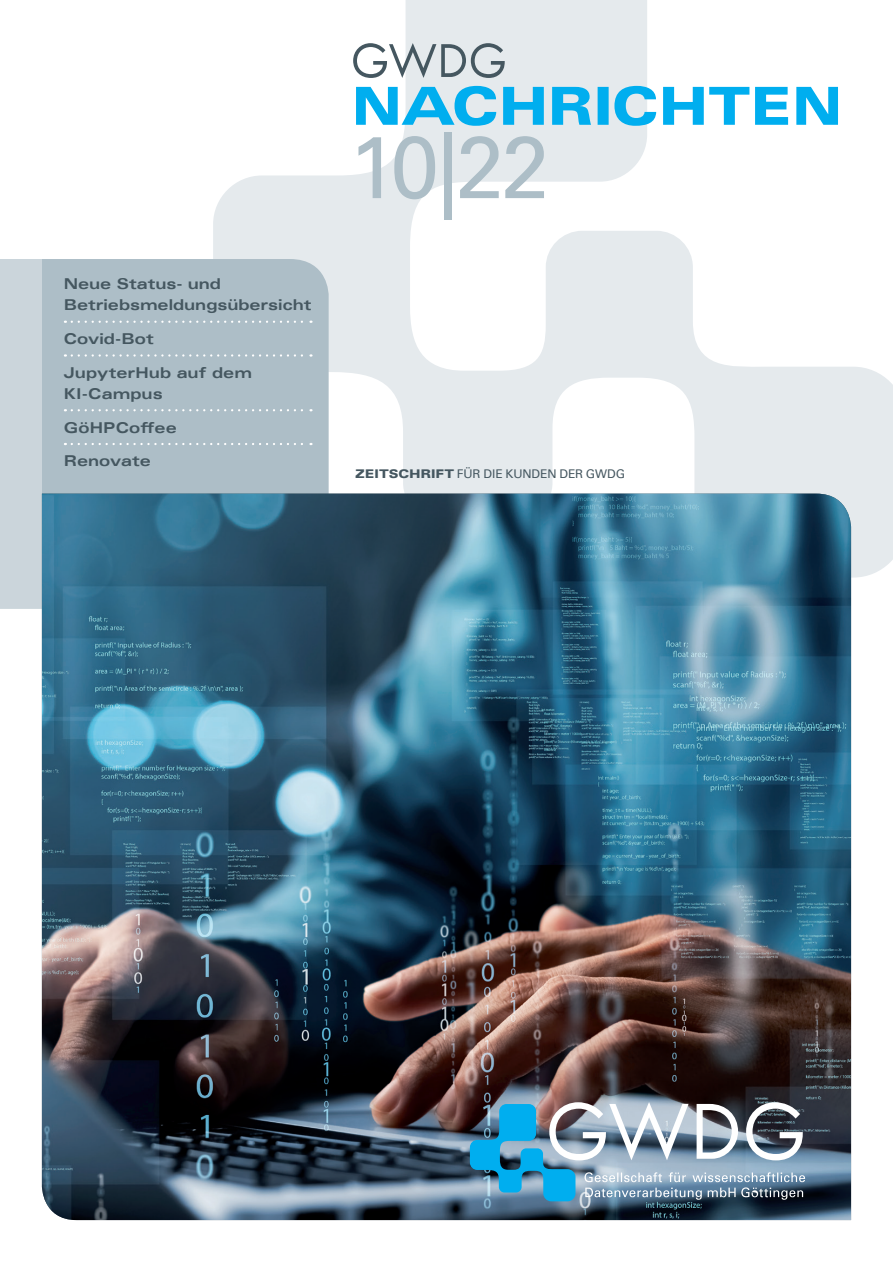
<style>
.page{position:relative;width:893px;height:1263px;background:#fff}
.page>*{position:absolute;margin:0;border:0;box-sizing:border-box;transform-origin:0 0}
.t1{font:87.9px "Univers Com 55 Roman";color:#adbec7}
.t2{font:15px/21px "Univers Com 63 Bold Ext";color:#455760}
.t3{font:12px "Univers Com 55 Roman";letter-spacing:-.005em;color:#455760}
.s1{font-family:"Univers Com 73 Black Ext"}
</style>
<div class="page">
<svg style="left:213px;top:0;width:680px;height:578px"></svg>
<div style="left:42px;top:259px;width:287px;height:235px;background:#adbec7"></div>
<div style="left:0;top:259px;width:42px;height:350px;background:#cbd5db"></div>
<svg style="left:72px;top:321px;width:239px;height:2px"></svg>
<svg style="left:72px;top:354px;width:239px;height:3px"></svg>
<svg style="left:72px;top:409px;width:239px;height:2px"></svg>
<svg style="left:72px;top:443px;width:239px;height:2px"></svg>
<img style="left:42px;top:494px;width:809px;height:726px">
<svg style="left:353px;top:43px;width:152px;height:35px"></svg>
<svg style="left:356px;top:86px;width:482px;height:40px"></svg>
<svg style="left:470px;top:1102px;width:335px;height:99px;background:#789cb1"></svg>
<p class="t2" style="left:64px;top:273px;width:249px">Neue Status- und<br>Betriebsmeldungsübersicht</p>
<p class="t2" style="left:64px;top:328px;width:92px">Covid-Bot</p>
<p class="t2" style="left:64px;top:362px;width:190px">JupyterHub auf dem<br>KI-Campus</p>
<p class="t2" style="left:64px;top:417px;width:115px">GöHPCoffee</p>
<p class="t2" style="left:64px;top:450px;width:89px">Renovate</p>
<h1 class="t1" style="left:349px;top:114px;width:202px">10|22</h1>
<p class="t3" style="left:355px;top:466px;width:271px"><span class="s1">ZEITSCHRIFT</span> FÜR DIE KUNDEN DER GWDG</p>
</div>
